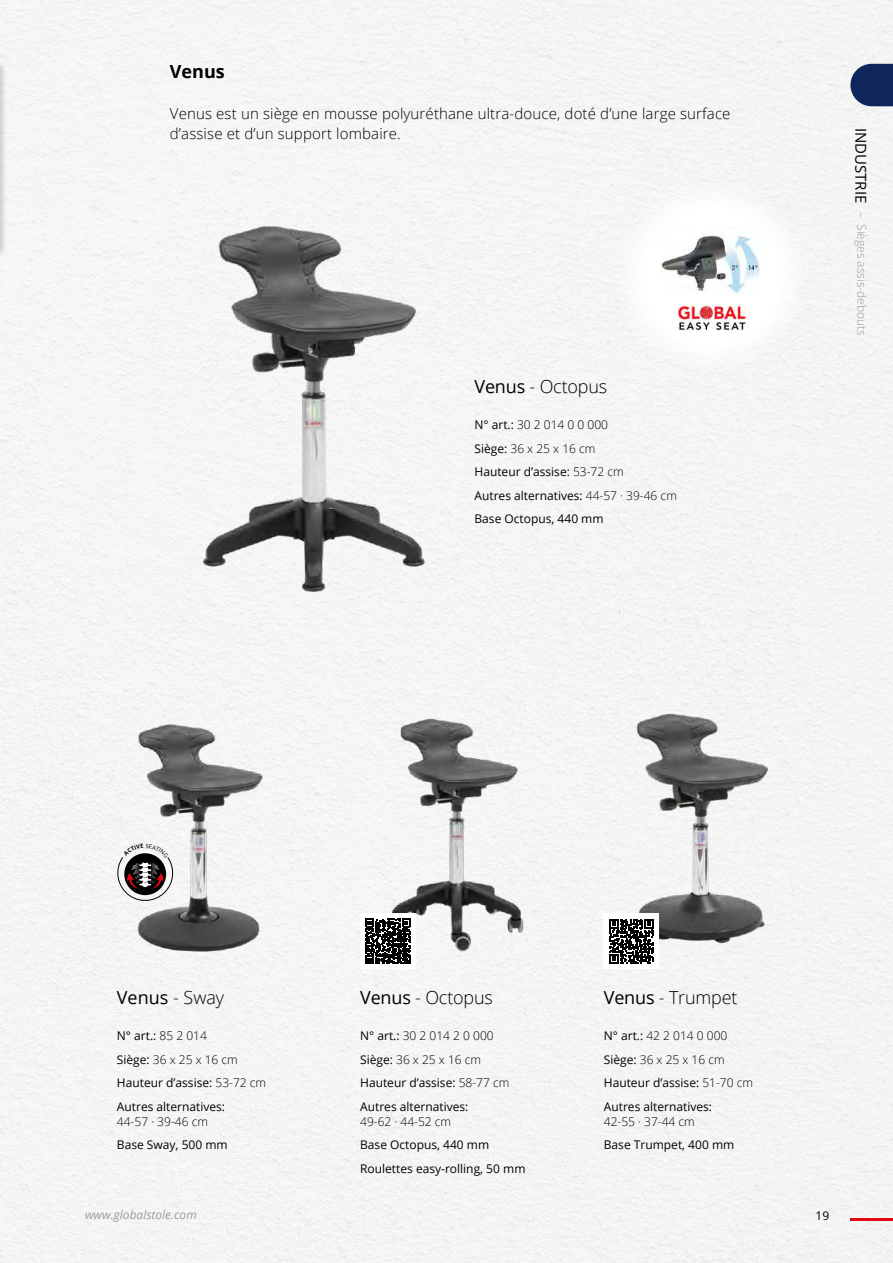
<style>
.page{position:relative;width:893px;height:1263px;background:#f5f5f5}
.page>*{position:absolute;margin:0;border:0;box-sizing:border-box;transform-origin:0 0}
.t1{font:300 18px "Open Sans";letter-spacing:-.01em;color:#000}
.t2{font:18px "Open Sans";color:#000}
.t3{font:700 18px "Open Sans";color:#000}
.t4{font:300 15px/19.5px "Open Sans";letter-spacing:.01em;color:#000}
.t5{font:15px "Open Sans";color:#000}
.t6{font:12px/23.5px "Open Sans";color:#000}
.t7{font:300 12px "Open Sans";color:#000}
.t8{font:300 12px "Open Sans";color:#9d9d9c}
.t9{font:italic 12px "Open Sans";color:#9d9d9c}
.s1{font-weight:400}
.s2{font-weight:300}
</style>
<div class="page">
<svg style="left:850px;top:64px;width:43px;height:42px"></svg>
<hr style="left:850px;top:1218px;width:43px;height:2px;background:#e30613">
<img style="left:619px;top:707px;width:163px;height:242px">
<img style="left:173px;top:227px;width:259px;height:368px">
<img style="left:122px;top:709px;width:156px;height:251px">
<img style="left:372px;top:704px;width:169px;height:252px">
<div style="left:0;top:62px;width:8px;height:194px;background:#000;opacity:.2"></div>
<hr style="left:0;top:63px;width:1px;height:185px;background:#fff">
<div style="left:614px;top:179px;width:194px;height:194px;background:#fff;border-radius:50%"></div>
<img style="left:661px;top:235px;width:99px;height:60px">
<img style="left:674px;top:304px;width:75px;height:27px">
<div style="left:360px;top:914px;width:55px;height:55px;background:#fff"></div>
<div style="left:604px;top:914px;width:55px;height:55px;background:#fff"></div>
<svg style="left:365px;top:918px;width:46px;height:46px"></svg>
<svg style="left:609px;top:919px;width:45px;height:44px"></svg>
<svg style="left:114px;top:843px;width:61px;height:62px"></svg>
<h1 class="t3" style="left:170px;top:59px;width:56px">Venus</h1>
<p class="t4" style="left:170px;top:103px;width:562px">Venus est un siège en mousse polyuréthane ultra-douce, doté d’une large surface d’assise et d’un support lombaire.</p>
<h1 class="t1" style="left:474px;top:374px;width:134px"><span class="s1">Venus</span> - Octopus</h1>
<p class="t6" style="left:474px;top:413px;width:204px">N° art.: <span class="s2">30 2 014 0 0 000<br></span>Siège: <span class="s2">36 x 25 x 16 cm<br></span>Hauteur d’assise: <span class="s2">53-72 cm<br></span>Autres alternatives: <span class="s2">44-57 · 39-46 cm<br></span>Base Octopus, 440 mm</p>
<p class="t5" style="left:871px;top:128px;width:77px;rotate:90deg">INDUSTRIE</p>
<p class="t8" style="left:870px;top:212px;width:125px;rotate:90deg">– Sièges assis-debouts</p>
<h1 class="t2" style="left:117px;top:985px;width:109px">Venus <span class="s2">- Sway</span></h1>
<p class="t6" style="left:117px;top:1024px;width:151px">N° art.: <span class="s2">85 2 014<br></span>Siège: <span class="s2">36 x 25 x 16 cm<br></span>Hauteur d’assise: <span class="s2">53-72 cm<br></span>Autres alternatives:</p>
<p class="t7" style="left:117px;top:1113px;width:93px">44-57 · 39-46 cm</p>
<p class="t6" style="left:117px;top:1133px;width:112px">Base Sway, 500 mm</p>
<h1 class="t1" style="left:360px;top:985px;width:134px"><span class="s1">Venus</span> - Octopus</h1>
<p class="t6" style="left:360px;top:1024px;width:151px">N° art.: <span class="s2">30 2 014 2 0 000<br></span>Siège: <span class="s2">36 x 25 x 16 cm<br></span>Hauteur d’assise: <span class="s2">58-77 cm<br></span>Autres alternatives:</p>
<p class="t7" style="left:360px;top:1113px;width:93px">49-62 · 44-52 cm</p>
<p class="t6" style="left:360px;top:1133px;width:167px">Base Octopus, 440 mm<br>Roulettes easy-rolling, 50 mm</p>
<h1 class="t1" style="left:604px;top:985px;width:135px"><span class="s1">Venus</span> - Trumpet</h1>
<p class="t6" style="left:604px;top:1024px;width:151px">N° art.: <span class="s2">42 2 014 0 000<br></span>Siège: <span class="s2">36 x 25 x 16 cm<br></span>Hauteur d’assise: <span class="s2">51-70 cm<br></span>Autres alternatives:</p>
<p class="t7" style="left:604px;top:1113px;width:93px">42-55 · 37-44 cm</p>
<p class="t6" style="left:604px;top:1133px;width:132px">Base Trumpet, 400 mm</p>
<p class="t9" style="left:85px;top:1207px;width:113px">www.globalstole.com</p>
<p class="t6" style="left:815px;top:1203px;width:15px">19</p>
</div>
